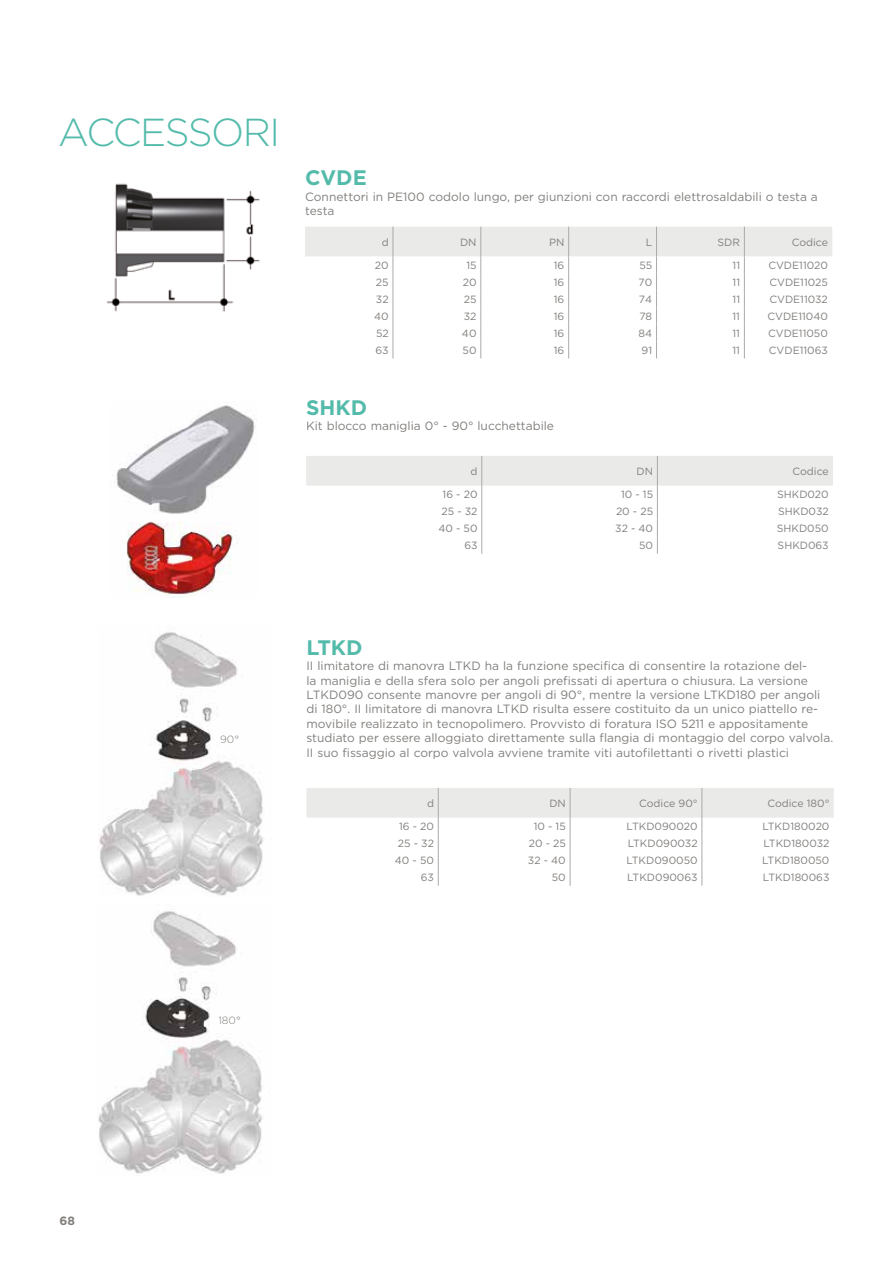
<style>
.page{position:relative;width:893px;height:1263px;background:#fff}
.page>*{position:absolute;margin:0;border:0;box-sizing:border-box;transform-origin:0 0}
.t1{font:300 39px "Gotham";letter-spacing:-.04em;color:#54bbab}
.t2{font:700 21px "Gotham";color:#54bbab}
.t3{font:12px/14.4px "Gotham";color:#827f7c}
.t4{font:700 12px "Gotham";color:#827f7c}
.t5{font:10.5px "Gotham";color:#827f7c}
.t6{font:300 10.5px "Gotham";color:#827f7c}
</style>
<div class="page">
<img style="left:98px;top:911px;width:165px;height:263px">
<img style="left:99px;top:632px;width:165px;height:264px">
<svg style="left:306px;top:788px;width:528px;height:98px"></svg>
<svg style="left:306px;top:456px;width:527px;height:98px"></svg>
<img style="left:107px;top:183px;width:153px;height:129px">
<svg style="left:305px;top:227px;width:527px;height:131px"></svg>
<img style="left:114px;top:405px;width:143px;height:192px">
<h1 class="t1" style="left:59px;top:108px;width:223px">ACCESSORI</h1>
<h2 class="t2" style="left:305px;top:164px;width:63px">CVDE</h2>
<p class="t3" style="left:305px;top:189px;width:514px">Connettori in PE100 codolo lungo, per giunzioni con raccordi elettrosaldabili o testa a testa</p>
<p class="t5" style="left:382px;top:235px;width:8px">d</p>
<p class="t5" style="left:460px;top:235px;width:18px">DN</p>
<p class="t5" style="left:549px;top:235px;width:17px">PN</p>
<p class="t5" style="left:646px;top:235px;width:8px">L</p>
<p class="t5" style="left:718px;top:235px;width:24px">SDR</p>
<p class="t5" style="left:792px;top:235px;width:38px">Codice</p>
<p class="t5" style="left:375px;top:259px;width:15px">20</p>
<p class="t5" style="left:466px;top:259px;width:12px">15</p>
<p class="t5" style="left:554px;top:259px;width:12px">16</p>
<p class="t5" style="left:639px;top:259px;width:14px">55</p>
<p class="t5" style="left:733px;top:259px;width:9px">11</p>
<p class="t5" style="left:768px;top:259px;width:61px">CVDE11020</p>
<p class="t5" style="left:376px;top:276px;width:14px">25</p>
<p class="t5" style="left:463px;top:276px;width:15px">20</p>
<p class="t5" style="left:554px;top:276px;width:12px">16</p>
<p class="t5" style="left:638px;top:276px;width:15px">70</p>
<p class="t5" style="left:733px;top:276px;width:9px">11</p>
<p class="t5" style="left:769px;top:276px;width:60px">CVDE11025</p>
<p class="t5" style="left:376px;top:293px;width:14px">32</p>
<p class="t5" style="left:464px;top:293px;width:14px">25</p>
<p class="t5" style="left:554px;top:293px;width:12px">16</p>
<p class="t5" style="left:639px;top:293px;width:15px">74</p>
<p class="t5" style="left:733px;top:293px;width:9px">11</p>
<p class="t5" style="left:769px;top:293px;width:60px">CVDE11032</p>
<p class="t5" style="left:374px;top:310px;width:16px">40</p>
<p class="t5" style="left:464px;top:310px;width:14px">32</p>
<p class="t5" style="left:554px;top:310px;width:12px">16</p>
<p class="t5" style="left:639px;top:310px;width:14px">78</p>
<p class="t5" style="left:732px;top:310px;width:9px">11</p>
<p class="t5" style="left:767px;top:310px;width:62px">CVDE11040</p>
<p class="t5" style="left:376px;top:327px;width:14px">52</p>
<p class="t5" style="left:462px;top:327px;width:16px">40</p>
<p class="t5" style="left:554px;top:327px;width:12px">16</p>
<p class="t5" style="left:638px;top:327px;width:15px">84</p>
<p class="t5" style="left:732px;top:327px;width:9px">11</p>
<p class="t5" style="left:768px;top:327px;width:61px">CVDE11050</p>
<p class="t5" style="left:375px;top:344px;width:15px">63</p>
<p class="t5" style="left:463px;top:344px;width:15px">50</p>
<p class="t5" style="left:554px;top:344px;width:12px">16</p>
<p class="t5" style="left:642px;top:344px;width:12px">91</p>
<p class="t5" style="left:732px;top:344px;width:9px">11</p>
<p class="t5" style="left:769px;top:344px;width:61px">CVDE11063</p>
<h2 class="t2" style="left:306px;top:393px;width:63px">SHKD</h2>
<p class="t3" style="left:306px;top:418px;width:249px">Kit blocco maniglia 0° - 90° lucchettabile</p>
<p class="t5" style="left:471px;top:464px;width:8px">d</p>
<p class="t5" style="left:637px;top:464px;width:18px">DN</p>
<p class="t5" style="left:792px;top:464px;width:38px">Codice</p>
<p class="t5" style="left:443px;top:488px;width:36px">16 - 20</p>
<p class="t5" style="left:621px;top:488px;width:34px">10 - 15</p>
<p class="t5" style="left:777px;top:488px;width:53px">SHKD020</p>
<p class="t5" style="left:441px;top:505px;width:38px">25 - 32</p>
<p class="t5" style="left:616px;top:505px;width:39px">20 - 25</p>
<p class="t5" style="left:778px;top:505px;width:52px">SHKD032</p>
<p class="t5" style="left:438px;top:522px;width:41px">40 - 50</p>
<p class="t5" style="left:615px;top:522px;width:39px">32 - 40</p>
<p class="t5" style="left:777px;top:522px;width:53px">SHKD050</p>
<p class="t5" style="left:464px;top:539px;width:15px">63</p>
<p class="t5" style="left:639px;top:539px;width:15px">50</p>
<p class="t5" style="left:778px;top:539px;width:53px">SHKD063</p>
<p class="t6" style="left:220px;top:733px;width:20px">90°</p>
<h2 class="t2" style="left:306px;top:634px;width:58px">LTKD</h2>
<p class="t3" style="left:306px;top:658px;width:528px">II limitatore di manovra LTKD ha la funzione specifica di consentire la rotazione del-<br>la maniglia e della sfera solo per angoli prefissati di apertura o chiusura. La versione LTKD090 consente manovre per angoli di 90°, mentre la versione LTKD180 per angoli di 180°. II limitatore di manovra LTKD risulta essere costituito da un unico piattello re&shy;movibile realizzato in tecnopolimero. Provvisto di foratura ISO 5211 e appositamente studiato per essere alloggiato direttamente sulla flangia di montaggio del corpo valvola.<br>II suo fissaggio al corpo valvola avviene tramite viti autofilettanti o rivetti plastici</p>
<p class="t5" style="left:427px;top:796px;width:8px">d</p>
<p class="t5" style="left:549px;top:796px;width:18px">DN</p>
<p class="t5" style="left:639px;top:796px;width:60px">Codice 90°</p>
<p class="t5" style="left:767px;top:796px;width:64px">Codice 180°</p>
<p class="t5" style="left:399px;top:820px;width:36px">16 - 20</p>
<p class="t5" style="left:534px;top:820px;width:34px">10 - 15</p>
<p class="t5" style="left:627px;top:820px;width:73px">LTKD090020</p>
<p class="t5" style="left:762px;top:820px;width:69px">LTKD180020</p>
<p class="t5" style="left:398px;top:837px;width:38px">25 - 32</p>
<p class="t5" style="left:529px;top:837px;width:39px">20 - 25</p>
<p class="t5" style="left:628px;top:837px;width:71px">LTKD090032</p>
<p class="t5" style="left:763px;top:837px;width:68px">LTKD180032</p>
<p class="t5" style="left:395px;top:854px;width:41px">40 - 50</p>
<p class="t5" style="left:528px;top:854px;width:39px">32 - 40</p>
<p class="t5" style="left:626px;top:854px;width:73px">LTKD090050</p>
<p class="t5" style="left:762px;top:854px;width:69px">LTKD180050</p>
<p class="t5" style="left:421px;top:871px;width:15px">63</p>
<p class="t5" style="left:552px;top:871px;width:15px">50</p>
<p class="t5" style="left:627px;top:871px;width:72px">LTKD090063</p>
<p class="t5" style="left:763px;top:871px;width:68px">LTKD180063</p>
<p class="t6" style="left:218px;top:1013px;width:24px">180°</p>
<p class="t4" style="left:60px;top:1212px;width:17px">68</p>
</div>
